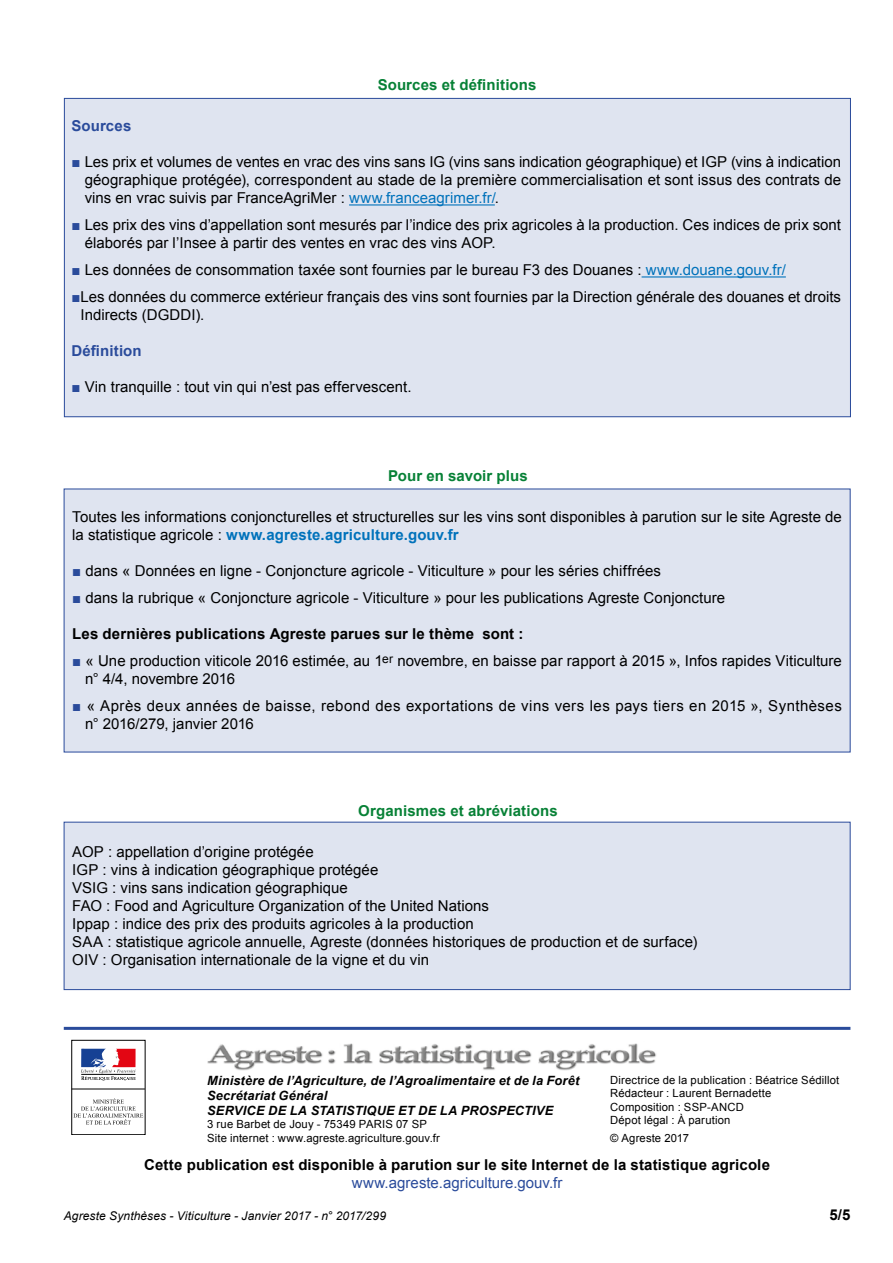
<style>
.page{position:relative;width:893px;height:1263px;background:#fff}
.page>*{position:absolute;margin:0;border:0;box-sizing:border-box;transform-origin:0 0}
.t1{font:15px/18px "Arial";letter-spacing:.005em;color:#000}
.Texte{font:700 15px "Arial";letter-spacing:.01em;color:#000}
.t2{font:15px/18px "Arial";letter-spacing:.03em;color:#000}
.Intertitre{font:700 15px "Arial";letter-spacing:.01em;color:#078136}
.t3{font:15px "Arial";color:#2a4b9b}
.Texte-2{font:700 15px "Arial";letter-spacing:.01em;color:#2a4b9b}
.t4{font:italic 700 12.75px/15px "Arial";letter-spacing:.015em;color:#000}
.Texte-3{font:italic 12px "Arial";letter-spacing:.01em;color:#000}
.t5{font:11.25px/13.5px "Arial";letter-spacing:.015em;color:#000}
.s1{color:#2a4b9b}
.s2{color:#0072bb}
.s3{font-weight:700;color:#0072bb}
</style>
<div class="page">
<hr style="left:64px;top:1027px;width:786px;height:3px;background:#2a4b9b">
<div style="left:71px;top:1040px;width:74px;height:95px;border:1px solid #000"></div>
<svg style="left:81px;top:1049px;width:55px;height:32px"></svg>
<hr style="left:72px;top:1089px;width:73px;height:1px;background:#000">
<svg style="left:73px;top:1098px;width:70px;height:26px"></svg>
<img style="left:207px;top:1043px;width:450px;height:28px">
<div style="left:64px;top:489px;width:786px;height:263px;background:#dfe4f0"></div>
<div style="left:64px;top:98px;width:787px;height:319px;background:#dfe4f0;border:1px solid #2a4b9b"></div>
<hr style="left:349px;top:204px;width:146px;height:1px;background:#0072bb">
<hr style="left:642px;top:276px;width:144px;height:1px;background:#0072bb">
<div style="left:64px;top:822px;width:786px;height:168px;background:#dfe4f0;border:1px solid #2a4b9b"></div>
<p class="Intertitre" style="left:378px;top:75px;width:160px">Sources et définitions</p>
<p class="Texte-2" style="left:71px;top:116px;width:61px">Sources</p>
<p class="t1" style="left:85px;top:153px;width:758px;text-align:justify;text-indent:-13px"><span class="s1">■</span> Les prix et volumes de ventes en vrac des vins sans IG (vins sans indication géographique) et IGP (vins à indication géographique protégée), correspondent au stade de la première commercialisation et sont issus des contrats de vins en vrac suivis par FranceAgriMer : <span class="s2">www.franceagrimer.fr/</span>.</p>
<p class="t1" style="left:85px;top:216px;width:758px;text-indent:-13px"><span class="s1">■</span> Les prix des vins d’appellation sont mesurés par l’indice des prix agricoles à la production. Ces indices de prix sont élaborés par l’Insee à partir des ventes en vrac des vins AOP.</p>
<p class="t1" style="left:71px;top:261px;width:716px"><span class="s1">■</span> Les données de consommation taxée sont fournies par le bureau F3 des Douanes : <span class="s2">www.douane.gouv.fr/</span></p>
<p class="t1" style="left:81px;top:288px;width:762px;text-indent:-9px"><span class="s1">■</span>Les données du commerce extérieur français des vins sont fournies par la Direction générale des douanes et droits<br>Indirects (DGDDI).</p>
<p class="Texte-2" style="left:71px;top:341px;width:72px">Définition</p>
<p class="t1" style="left:71px;top:378px;width:342px"><span class="s1">■</span> Vin tranquille : tout vin qui n’est pas effervescent.</p>
<p class="Intertitre" style="left:388px;top:466px;width:141px">Pour en savoir plus</p>
<p class="t1" style="left:72px;top:508px;width:771px">Toutes les informations conjoncturelles et structurelles sur les vins sont disponibles à parution sur le site Agreste de la statistique agricole : <span class="s3">www.agreste.agriculture.gouv.fr</span></p>
<p class="t1" style="left:72px;top:562px;width:590px"><span class="s1">■</span> dans « Données en ligne - Conjoncture agricole - Viticulture » pour les séries chiffrées</p>
<p class="t1" style="left:72px;top:589px;width:654px"><span class="s1">■</span> dans la rubrique « Conjoncture agricole - Viticulture » pour les publications Agreste Conjoncture</p>
<p class="Texte" style="left:72px;top:623px;width:453px">Les dernières publications Agreste parues sur le thème sont :</p>
<p class="t1" style="left:85px;top:652px;width:758px;text-indent:-13px"><span class="s1">■</span> « Une production viticole 2016 estimée, au 1<sup>er</sup> novembre, en baisse par rapport à 2015 », Infos rapides Viticulture n° 4/4, novembre 2016</p>
<p class="t2" style="left:85px;top:697px;width:758px;text-indent:-13px"><span class="s1">■</span> « Après deux années de baisse, rebond des exportations de vins vers les pays tiers en 2015 », Synthèses n° 2016/279, janvier 2016</p>
<p class="Intertitre" style="left:358px;top:801px;width:201px">Organismes et abréviations</p>
<p class="t1" style="left:72px;top:843px;width:243px">AOP : appellation d’origine protégée</p>
<p class="t1" style="left:72px;top:861px;width:308px">IGP : vins à indication géographique protégée</p>
<p class="t1" style="left:72px;top:879px;width:277px">VSIG : vins sans indication géographique</p>
<p class="t1" style="left:72px;top:897px;width:418px">FAO : Food and Agriculture Organization of the United Nations</p>
<p class="t1" style="left:72px;top:915px;width:403px">Ippap : indice des prix des produits agricoles à la production</p>
<p class="t1" style="left:72px;top:933px;width:627px">SAA : statistique agricole annuelle, Agreste (données historiques de production et de surface)</p>
<p class="t1" style="left:72px;top:951px;width:358px">OIV : Organisation internationale de la vigne et du vin</p>
<p class="t4" style="left:207px;top:1073px;width:374px">Ministère de l’Agriculture, de l’Agroalimentaire et de la Forêt<br>Secrétariat Général<br>SERVICE DE LA STATISTIQUE ET DE LA PROSPECTIVE</p>
<p class="t5" style="left:207px;top:1117px;width:234px">3 rue Barbet de Jouy - 75349 PARIS 07 SP<br>Site internet : www.agreste.agriculture.gouv.fr</p>
<p class="t5" style="left:610px;top:1073px;width:230px">Directrice de la publication : Béatrice Sédillot<br>Rédacteur : Laurent Bernadette<br>Composition : SSP-ANCD<br>Dépot légal : À parution</p>
<p class="t5" style="left:610px;top:1131px;width:80px">© Agreste 2017</p>
<p class="Texte" style="left:144px;top:1155px;width:627px">Cette publication est disponible à parution sur le site Internet de la statistique agricole</p>
<p class="t3" style="left:352px;top:1173px;width:212px">www.agreste.agriculture.gouv.fr</p>
<p class="Texte-3" style="left:64px;top:1208px;width:324px">Agreste Synthèses - Viticulture - Janvier 2017 - n° 2017/299</p>
<p class="Texte" style="left:830px;top:1205px;width:22px">5/5</p>
</div>
